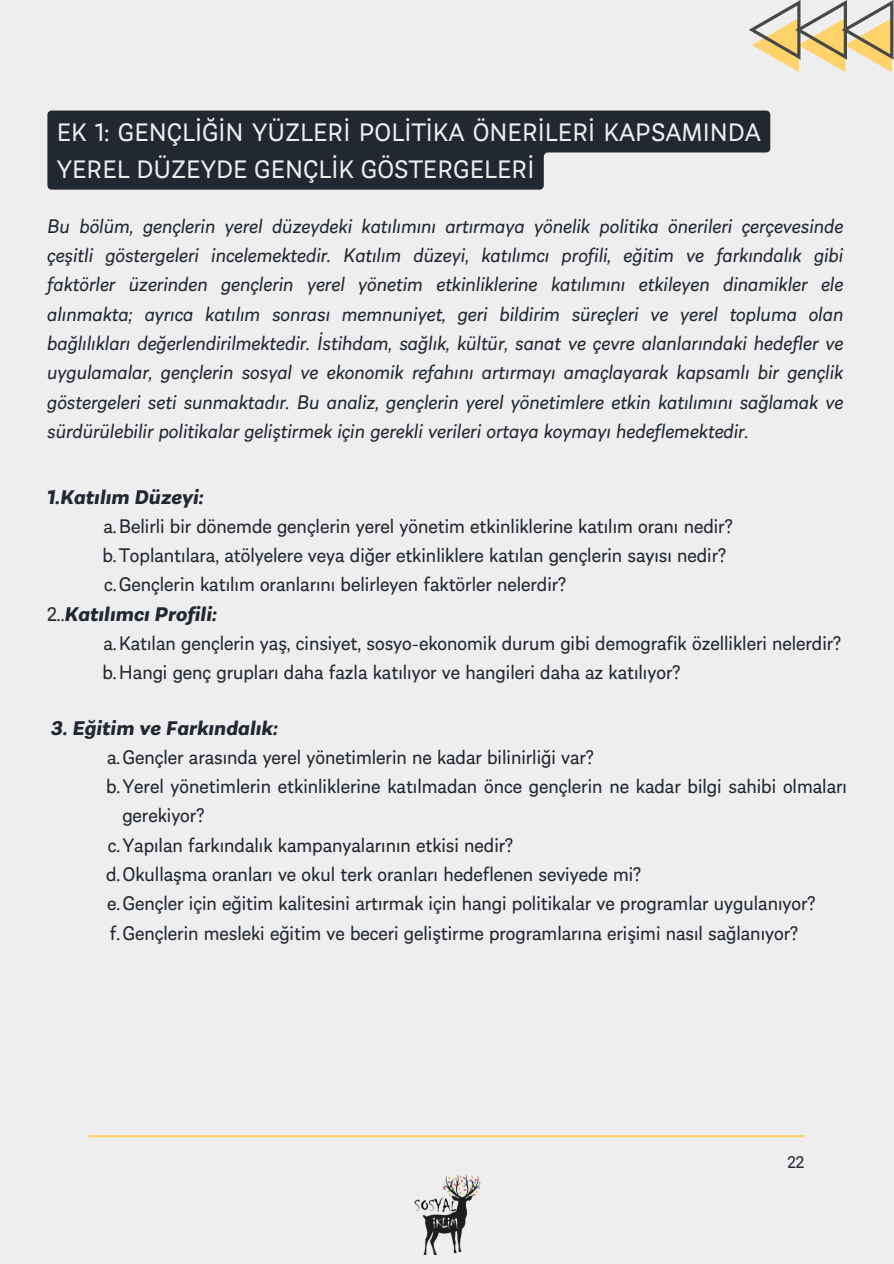
<style>
.page{position:relative;width:894px;height:1264px;background:#fff}
.page>*{position:absolute;margin:0;border:0;box-sizing:border-box;transform-origin:0 0}
.t1{font:27px/37.2px "Almanach";color:#eee}
.t2{font:21px/29.2px "Almanach";color:#222831}
.t3{font:italic 21px/29.2px "Almanach";color:#222831;text-align:justify}
.t4{font:italic 700 21px "Almanach";color:#222831}
.t5{font:18px "Almanach";color:#222831}
.s1{font-weight:400;font-style:normal}
</style>
<div class="page">
<div style="left:0;top:0;width:893px;height:1263px;background:#eee"></div>
<hr style="left:88px;top:1135px;width:716px;height:2px;background:#ffd369">
<svg style="left:47px;top:111px;width:723px;height:79px;background:#41464d"></svg>
<img style="left:414px;top:1175px;width:67px;height:78px">
<svg style="left:749px;top:0;width:144px;height:72px"></svg>
<h1 class="t1" style="left:57px;top:113px;width:705px">EK 1: GENÇLİĞİN YÜZLERİ POLİTİKA ÖNERİLERİ KAPSAMINDA<br>YEREL DÜZEYDE GENÇLİK GÖSTERGELERİ</h1>
<p class="t3" style="left:47px;top:211px;width:797px">Bu bölüm, gençlerin yerel düzeydeki katılımını artırmaya yönelik politika önerileri çerçevesinde çeşitli göstergeleri incelemektedir. Katılım düzeyi, katılımcı profili, eğitim ve farkındalık gibi faktörler üzerinden gençlerin yerel yönetim etkinliklerine katılımını etkileyen dinamikler ele alınmakta; ayrıca katılım sonrası memnuniyet, geri bildirim süreçleri ve yerel topluma olan bağlılıkları değerlendirilmektedir. İstihdam, sağlık, kültür, sanat ve çevre alanlarındaki hedefler ve uygulamalar, gençlerin sosyal ve ekonomik refahını artırmayı amaçlayarak kapsamlı bir gençlik göstergeleri seti sunmaktadır. Bu analiz, gençlerin yerel yönetimlere etkin katılımını sağlamak ve sürdürülebilir politikalar geliştirmek için gerekli verileri ortaya koymayı hedeflemektedir.</p>
<h2 class="t4" style="left:47px;top:483px;width:158px">1.Katılım Düzeyi:</h2>
<p class="t2" style="left:103px;top:510px;width:630px">a.Belirli bir dönemde gençlerin yerel yönetim etkinliklerine katılım oranı nedir?</p>
<p class="t2" style="left:102px;top:540px;width:624px">b.Toplantılara, atölyelere veya diğer etkinliklere katılan gençlerin sayısı nedir?</p>
<p class="t2" style="left:104px;top:569px;width:463px">c.Gençlerin katılım oranlarını belirleyen faktörler nelerdir?</p>
<p class="t4" style="left:47px;top:600px;width:171px"><span class="s1">2..</span>Katılımcı Profili:</p>
<p class="t2" style="left:103px;top:627px;width:738px">a.Katılan gençlerin yaş, cinsiyet, sosyo-ekonomik durum gibi demografik özellikleri nelerdir?</p>
<p class="t2" style="left:102px;top:657px;width:579px">b.Hangi genç grupları daha fazla katılıyor ve hangileri daha az katılıyor?</p>
<h2 class="t4" style="left:51px;top:714px;width:228px">3. Eğitim ve Farkındalık:</h2>
<p class="t2" style="left:107px;top:741px;width:488px">a.Gençler arasında yerel yönetimlerin ne kadar bilinirliği var?</p>
<p class="t2" style="left:122px;top:771px;width:726px;text-indent:-16px">b.Yerel yönetimlerin etkinliklerine katılmadan önce gençlerin ne kadar bilgi sahibi olmaları gerekiyor?</p>
<p class="t2" style="left:108px;top:829px;width:406px">c.Yapılan farkındalık kampanyalarının etkisi nedir?</p>
<p class="t2" style="left:106px;top:858px;width:536px">d.Okullaşma oranları ve okul terk oranları hedeflenen seviyede mi?</p>
<p class="t2" style="left:107px;top:888px;width:709px">e.Gençler için eğitim kalitesini artırmak için hangi politikalar ve programlar uygulanıyor?</p>
<p class="t2" style="left:110px;top:917px;width:689px">f.Gençlerin mesleki eğitim ve beceri geliştirme programlarına erişimi nasıl sağlanıyor?</p>
<p class="t5" style="left:787px;top:1150px;width:18px">22</p>
</div>
